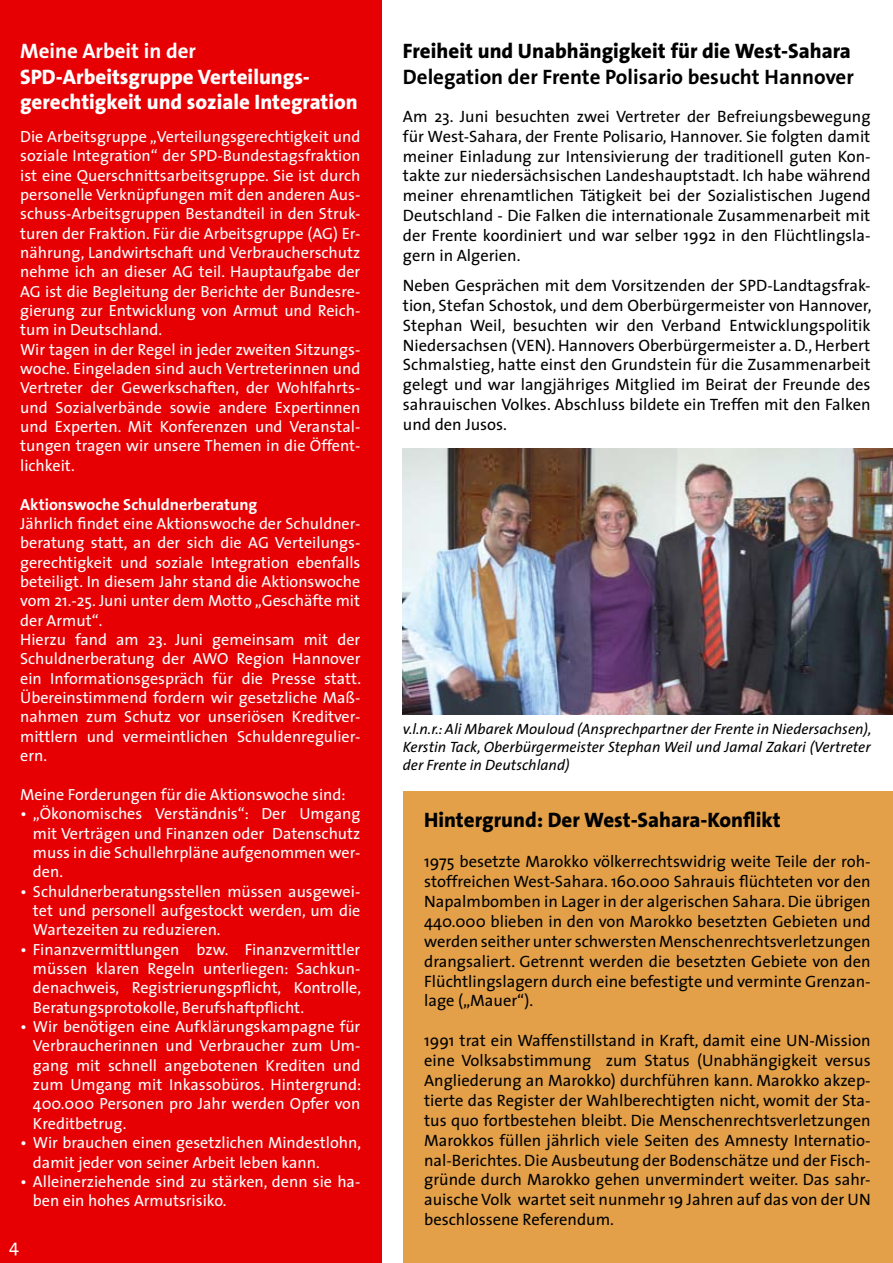
<style>
.page{position:relative;width:893px;height:1263px;background:#fff}
.page>*{position:absolute;margin:0;border:0;box-sizing:border-box;transform-origin:0 0}
.t1{font:800 21px "The Sans B8";color:#000}
.t2{font:800 21px/25.2px "The Sans B8";color:#fff}
.t3{font:700 21px "The Sans B7";color:#000}
.t4{font:700 21px "The Sans B7";color:#fff}
.t5{font:18px "The Sans";color:#fff}
.t6{font:16.5px/20px "The Sans";color:#000;text-align:justify}
.t7{font:16.2px/19.4px "The Sans";color:#fff}
.t8{font:700 16.2px "The Sans B7";color:#fff}
.t9{font:italic 15px/18px "The Sans";color:#000;text-align:justify}
.s1{font-size:16.5px}
</style>
<div class="page">
<div style="left:403px;top:791px;width:490px;height:472px;background:#e3a048"></div>
<div style="left:0;top:0;width:382px;height:1263px;background:#e60004"></div>
<img style="left:403px;top:448px;width:490px;height:267px">
<p class="t4" style="left:20px;top:40px;width:177px">Meine Arbeit in der</p>
<p class="t2" style="left:20px;top:64px;width:339px">SPD-Arbeitsgruppe Verteilungs&shy;gerechtigkeit und soziale Integration</p>
<p class="t7" style="left:20px;top:127px;width:342px">Die Arbeitsgruppe „Verteilungsgerechtigkeit und soziale Integration“ der SPD-Bundestagsfraktion ist eine Querschnittsarbeitsgruppe. Sie ist durch personelle Verknüpfungen mit den anderen Aus&shy;schuss-Arbeitsgruppen Bestandteil in den Struk&shy;turen der Fraktion. Für die Arbeitsgruppe (AG) Er&shy;nährung, Landwirtschaft und Verbraucherschutz nehme ich an dieser AG teil. Hauptaufgabe der AG ist die Begleitung der Berichte der Bundesre&shy;gierung zur Entwicklung von Armut und Reich&shy;tum in Deutschland.<br>Wir tagen in der Regel in jeder zweiten Sitzungs&shy;woche. Eingeladen sind auch Vertreterinnen und Vertreter der Gewerkschaften, der Wohlfahrts&shy;und Sozialverbände sowie andere Expertinnen und Experten. Mit Konferenzen und Veranstal&shy;tungen tragen wir unsere Themen in die Öffent&shy;lichkeit.</p>
<p class="t8" style="left:20px;top:495px;width:239px">Aktionswoche Schuldnerberatung</p>
<p class="t7" style="left:20px;top:514px;width:342px">Jährlich findet eine Aktionswoche der Schuldner&shy;beratung statt, an der sich die AG Verteilungs&shy;gerechtigkeit und soziale Integration ebenfalls beteiligt. In diesem Jahr stand die Aktionswoche vom 21.-25. Juni unter dem Motto „Geschäfte mit der Armut“.<br>Hierzu fand am 23. Juni gemeinsam mit der Schuldnerberatung der AWO Region Hannover ein Informationsgespräch für die Presse statt.<br>Übereinstimmend fordern wir gesetzliche Maß&shy;nahmen zum Schutz vor unseriösen Kreditver&shy;mittlern und vermeintlichen Schuldenregulier&shy;ern.</p>
<p class="t7" style="left:20px;top:785px;width:327px">Meine Forderungen für die Aktionswoche sind:</p>
<p class="t7" style="left:33px;top:804px;width:329px;text-align:justify;text-indent:-13px"><span class="s1">•</span> „Ökonomisches Verständnis“: Der Umgang mit Verträgen und Finanzen oder Datenschutz muss in die Schullehrpläne aufgenommen wer&shy;den.</p>
<p class="t7" style="left:33px;top:881px;width:329px;text-align:justify;text-indent:-13px"><span class="s1">•</span> Schuldnerberatungsstellen müssen ausgewei&shy;tet und personell aufgestockt werden, um die Wartezeiten zu reduzieren.</p>
<p class="t7" style="left:33px;top:940px;width:330px;text-align:justify;text-indent:-13px"><span class="s1">•</span> Finanzvermittlungen bzw. Finanzvermittler müssen klaren Regeln unterliegen: Sachkun&shy;denachweis, Registrierungspflicht, Kontrolle, Beratungsprotokolle, Berufshaftpflicht.</p>
<p class="t7" style="left:33px;top:1017px;width:330px;text-align:justify;text-indent:-13px"><span class="s1">•</span> Wir benötigen eine Aufklärungskampagne für Verbraucherinnen und Verbraucher zum Um&shy;gang mit schnell angebotenen Krediten und zum Umgang mit Inkassobüros. Hintergrund:<br>400.000 Personen pro Jahr werden Opfer von Kreditbetrug.</p>
<p class="t7" style="left:33px;top:1133px;width:330px;text-indent:-13px"><span class="s1">•</span> Wir brauchen einen gesetzlichen Mindestlohn, damit jeder von seiner Arbeit leben kann.</p>
<p class="t7" style="left:33px;top:1172px;width:329px;text-indent:-13px"><span class="s1">•</span> Alleinerziehende sind zu stärken, denn sie ha&shy;ben ein hohes Armutsrisiko.</p>
<p class="t5" style="left:9px;top:1235px;width:11px">4</p>
<p class="t1" style="left:403px;top:40px;width:449px">Freiheit und Unabhängigkeit für die West-Sahara</p>
<p class="t3" style="left:403px;top:65px;width:452px">Delegation der Frente Polisario besucht Hannover</p>
<p class="t6" style="left:403px;top:107px;width:469px">Am 23. Juni besuchten zwei Vertreter der Befreiungsbewegung für West-Sahara, der Frente Polisario, Hannover. Sie folgten damit meiner Einladung zur Intensivierung der traditionell guten Kon&shy;takte zur niedersächsischen Landeshauptstadt. Ich habe während meiner ehrenamtlichen Tätigkeit bei der Sozialistischen Jugend Deutschland - Die Falken die internationale Zusammenarbeit mit der Frente koordiniert und war selber 1992 in den Flüchtlingsla&shy;gern in Algerien.</p>
<p class="t6" style="left:403px;top:276px;width:470px">Neben Gesprächen mit dem Vorsitzenden der SPD-Landtagsfrak&shy;tion, Stefan Schostok, und dem Oberbürgermeister von Hannover, Stephan Weil, besuchten wir den Verband Entwicklungspolitik Niedersachsen (VEN). Hannovers Oberbürgermeister a. D., Herbert Schmalstieg, hatte einst den Grundstein für die Zusammenarbeit gelegt und war langjähriges Mitglied im Beirat der Freunde des sahrauischen Volkes. Abschluss bildete ein Treffen mit den Falken und den Jusos.</p>
<p class="t9" style="left:403px;top:720px;width:470px">v.l.n.r.: Ali Mbarek Mouloud (Ansprechpartner der Frente in Niedersachsen), Kerstin Tack, Oberbürgermeister Stephan Weil und Jamal Zakari (Vertreter der Frente in Deutschland)</p>
<p class="t1" style="left:424px;top:809px;width:358px">Hintergrund: Der West-Sahara-Konflikt</p>
<p class="t6" style="left:424px;top:852px;width:448px">1975 besetzte Marokko völkerrechtswidrig weite Teile der roh&shy;stoffreichen West-Sahara. 160.000 Sahrauis flüchteten vor den Napalmbomben in Lager in der algerischen Sahara. Die übrigen 440.000 blieben in den von Marokko besetzten Gebieten und werden seither unter schwersten Menschenrechtsverletzungen drangsaliert. Getrennt werden die besetzten Gebiete von den Flüchtlingslagern durch eine befestigte und verminte Grenzan&shy;lage („Mauer“).</p>
<p class="t6" style="left:424px;top:1031px;width:448px">1991 trat ein Waffenstillstand in Kraft, damit eine UN-Mission eine Volksabstimmung zum Status (Unabhängigkeit versus Angliederung an Marokko) durchführen kann. Marokko akzep&shy;tierte das Register der Wahlberechtigten nicht, womit der Sta&shy;tus quo fortbestehen bleibt. Die Menschenrechtsverletzungen Marokkos füllen jährlich viele Seiten des Amnesty Internatio&shy;nal-Berichtes. Die Ausbeutung der Bodenschätze und der Fisch&shy;gründe durch Marokko gehen unvermindert weiter. Das sahr&shy;auische Volk wartet seit nunmehr 19 Jahren auf das von der UN beschlossene Referendum.</p>
</div>
